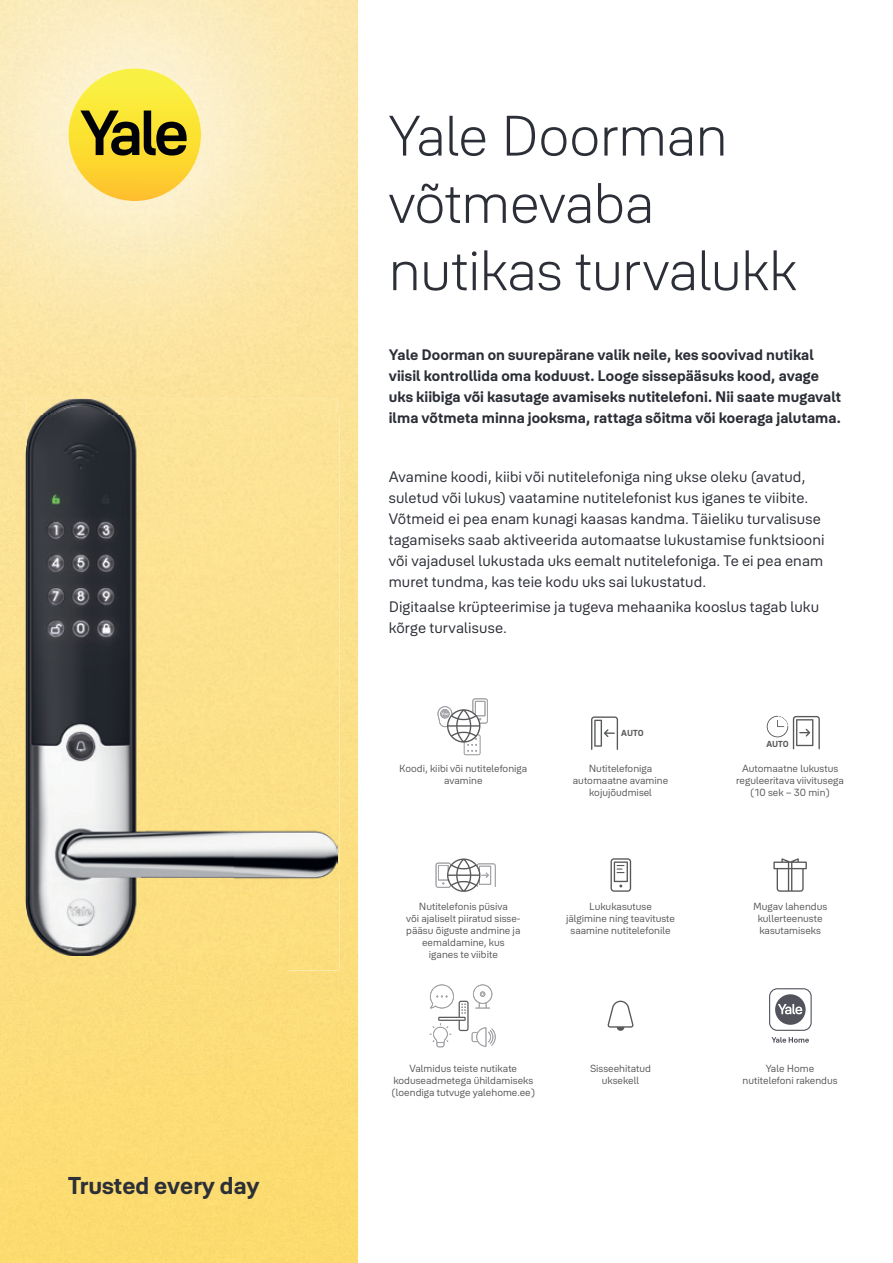
<style>
.page{position:relative;width:893px;height:1263px;background:#fff}
.page>*{position:absolute;margin:0;border:0;box-sizing:border-box;transform-origin:0 0}
.t1{font:300 56.1px/67.3px "Yale Solis";letter-spacing:-.015em;color:#2c2f37}
.t2{font:700 24px "Yale Solis";color:#2c2f37}
.t3{font:15px/21px "Yale Solis";letter-spacing:.005em;color:#2c2f37}
.t4{font:700 15px/21px "Yale Solis";letter-spacing:.005em;color:#2c2f37}
.t5{font:10.2px/12.1px "Yale Solis";color:#57585a;text-align:center}
.t6{font:700 8.55px "Yale Solis";color:#57585a}
</style>
<div class="page">
<img style="left:0;top:414px;width:358px;height:849px">
<img style="left:0;top:0;width:358px;height:103px">
<img style="left:0;top:103px;width:102px;height:311px">
<img style="left:69px;top:69px;width:132px;height:132px;border-radius:66px">
<svg style="left:80px;top:111px;width:107px;height:45px;background:#8a7d1f"></svg>
<svg style="left:607px;top:1001px;width:27px;height:30px"></svg>
<svg style="left:591px;top:716px;width:27px;height:34px"></svg>
<svg style="left:767px;top:716px;width:53px;height:33px"></svg>
<svg style="left:435px;top:858px;width:61px;height:34px"></svg>
<svg style="left:437px;top:698px;width:51px;height:58px"></svg>
<svg style="left:610px;top:858px;width:21px;height:34px"></svg>
<svg style="left:773px;top:858px;width:34px;height:34px"></svg>
<svg style="left:429px;top:984px;width:67px;height:64px"></svg>
<img style="left:288px;top:414px;width:51px;height:556px">
<div style="left:28px;top:956px;width:260px;height:14px;background:#fcde7e"></div>
<img style="left:26px;top:399px;width:311px;height:557px">
<img style="left:28px;top:512px;width:206px;height:444px">
<img style="left:234px;top:611px;width:103px;height:345px">
<img style="left:28px;top:413px;width:309px;height:1px">
<div style="left:769px;top:988px;width:43px;height:43px;border:1px solid #52535c;border-radius:8px"></div>
<svg style="left:775px;top:994px;width:31px;height:31px"></svg>
<svg style="left:778px;top:1004px;width:24px;height:10px"></svg>
<svg style="left:771px;top:1037px;width:38px;height:6px"></svg>
<h2 class="t2" style="left:68px;top:1171px;width:193px">Trusted every day</h2>
<h1 class="t1" style="left:389px;top:102px;width:410px">Yale Doorman võtmevaba nutikas turvalukk</h1>
<p class="t4" style="left:389px;top:343px;width:454px">Yale Doorman on suurepärane valik neile, kes soovivad nutikal viisil kontrollida oma koduust. Looge sissepääsuks kood, avage uks kiibiga või kasutage avamiseks nutitelefoni. Nii saate mugavalt ilma võtmeta minna jooksma, rattaga sõitma või koeraga jalutama.</p>
<p class="t3" style="left:389px;top:466px;width:437px">Avamine koodi, kiibi või nutitelefoniga ning ukse oleku (avatud, suletud või lukus) vaatamine nutitelefonist kus iganes te viibite.<br>Võtmeid ei pea enam kunagi kaasas kandma. Täieliku turvalisuse tagamiseks saab aktiveerida automaatse lukustamise funktsiooni või vajadusel lukustada uks eemalt nutitelefoniga. Te ei pea enam muret tundma, kas teie kodu uks sai lukustatud.</p>
<h3 class="t3" style="left:389px;top:596px;width:432px">Digitaalse krüpteerimise ja tugeva mehaanika kooslus tagab luku kõrge turvalisuse.</h3>
<p class="t6" style="left:621px;top:728px;width:24px">AUTO</p>
<p class="t5" style="left:399px;top:762px;width:130px">Koodi, kiibi või nutitelefoniga avamine</p>
<p class="t5" style="left:573px;top:762px;width:97px">Nutitelefoniga automaatne avamine kojujõudmisel</p>
<p class="t5" style="left:419px;top:900px;width:91px">Nutitelefonis püsiva</p>
<p class="t5" style="left:406px;top:924px;width:116px">pääsu õiguste andmine ja</p>
<p class="t5" style="left:406px;top:912px;width:116px">või ajaliselt piiratud sisse-</p>
<p class="t5" style="left:422px;top:936px;width:84px">eemaldamine, kus iganes te viibite</p>
<p class="t5" style="left:566px;top:900px;width:110px">Lukukasutuse<br>jälgimine ning teavituste saamine nutitelefonile</p>
<p class="t6" style="left:766px;top:739px;width:24px">AUTO</p>
<p class="t5" style="left:736px;top:762px;width:109px">Automaatne lukustus reguleeritava viivitusega (10 sek – 30 min(</p>
<p class="t5" style="left:753px;top:900px;width:76px">Mugav lahendus kullerteenuste kasutamiseks</p>
<p class="t5" style="left:391px;top:1062px;width:145px">Valmidus teiste nutikate koduseadmetega ühildamiseks (loendiga tutvuge yalehome.ee(</p>
<p class="t5" style="left:590px;top:1062px;width:63px">Sisseehitatud uksekell</p>
<p class="t5" style="left:743px;top:1062px;width:97px">Yale Home nutitelefoni rakendus</p>
</div>
